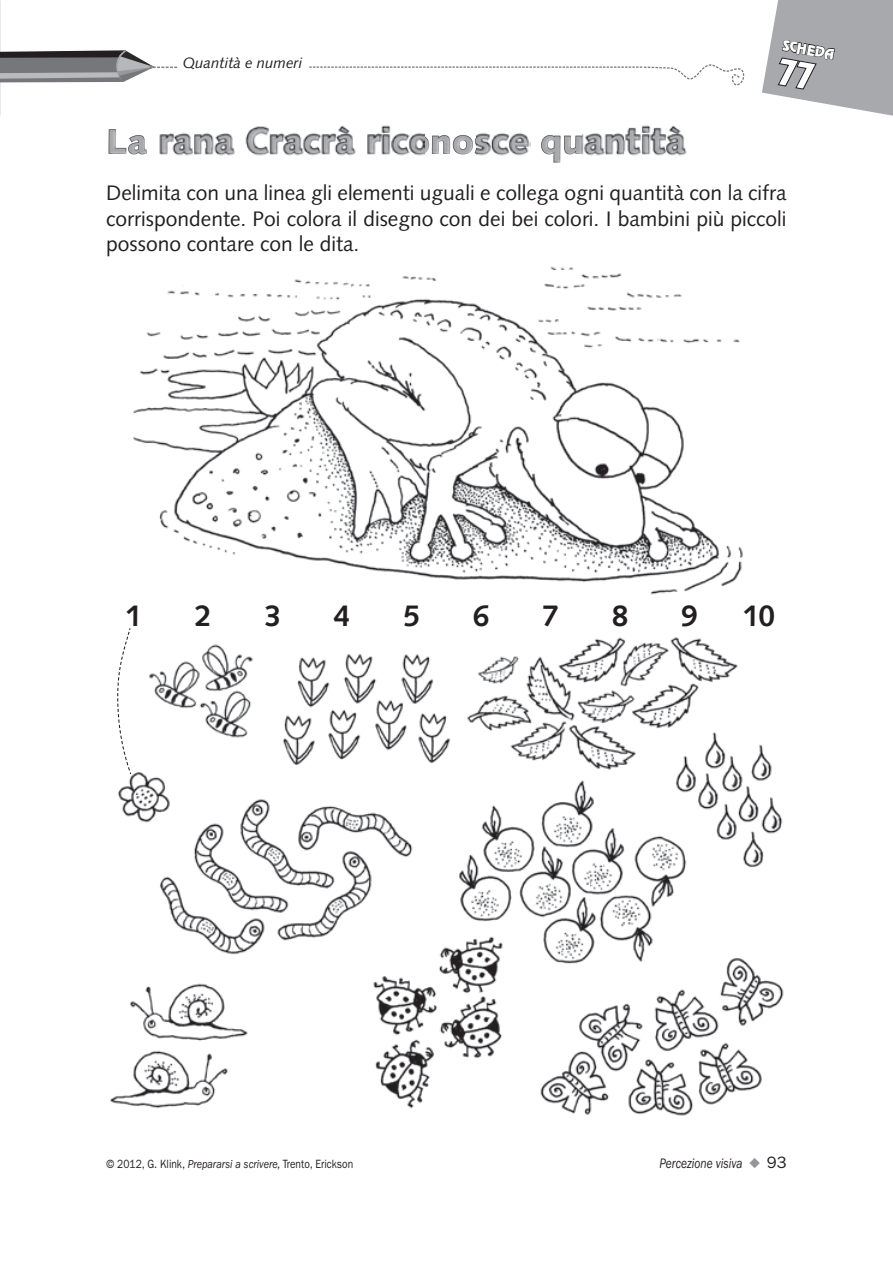
<style>
.page{position:relative;width:893px;height:1263px;background:#fff}
.page>*{position:absolute;margin:0;border:0;box-sizing:border-box;transform-origin:0 0}
.t1{font:700 30px "Syntax LT Std";color:#231f20}
.t2{font:21px/25.2px "Syntax LT Std";color:#231f20;text-align:justify}
.t3{font:italic 15px "Syntax LT Std";color:#231f20}
.t4{font:italic 14.25px "ITC Franklin Gothic Std";color:#231f20;scale:.8 1}
.t5{font:12.75px "Revue Std";color:#fff}
.t6{font:12px "ITC Franklin Gothic Std";color:#231f20;scale:.85 1}
.s1{font-style:italic}
.s2{color:#939598}
.s3{font-style:normal;font-size:16.5px}
</style>
<div class="page">
<svg style="left:0;top:50px;width:177px;height:32px"></svg>
<svg style="left:309px;top:64px;width:435px;height:21px"></svg>
<img style="left:109px;top:129px;width:17px;height:25px">
<img style="left:564px;top:136px;width:18px;height:18px">
<img style="left:424px;top:135px;width:136px;height:27px">
<img style="left:129px;top:135px;width:18px;height:19px">
<img style="left:459px;top:139px;width:96px;height:11px">
<img style="left:138px;top:145px;width:290px;height:8px">
<svg style="left:134px;top:145px;width:5px;height:5px"></svg>
<img style="left:110px;top:266px;width:674px;height:850px">
<svg style="left:117px;top:628px;width:14px;height:146px"></svg>
<img style="left:158px;top:125px;width:266px;height:31px">
<img style="left:476px;top:133px;width:54px;height:29px">
<img style="left:582px;top:125px;width:105px;height:31px">
<svg style="left:762px;top:0;width:131px;height:116px"></svg>
<p class="t3" style="left:183px;top:54px;width:122px">Quantità e numeri</p>
<p class="t5" style="left:784px;top:37px;width:54px;rotate:10deg">scHeDa</p>
<p class="t2" style="left:106px;top:181px;width:682px">Delimita con una linea gli elementi uguali e collega ogni quantità con la cifra corrispondente. Poi colora il disegno con dei bei colori. I bambini più piccoli possono contare con le dita.</p>
<h1 class="t1" style="left:126px;top:598px;width:18px">1</h1>
<h1 class="t1" style="left:195px;top:598px;width:18px">2</h1>
<h1 class="t1" style="left:264px;top:598px;width:18px">3</h1>
<h1 class="t1" style="left:334px;top:598px;width:18px">4</h1>
<h1 class="t1" style="left:403px;top:598px;width:18px">5</h1>
<h1 class="t1" style="left:473px;top:598px;width:18px">6</h1>
<h1 class="t1" style="left:542px;top:598px;width:18px">7</h1>
<h1 class="t1" style="left:612px;top:598px;width:18px">8</h1>
<h1 class="t1" style="left:681px;top:598px;width:18px">9</h1>
<h1 class="t1" style="left:743px;top:598px;width:34px">10</h1>
<p class="t6" style="left:106px;top:1157px;width:292px">© 2012, G. Klink, <span class="s1">Prepararsi a scrivere,</span> Trento, Erickson</p>
<p class="t4" style="left:660px;top:1155px;width:160px">Percezione visiva <span class="s2">◆</span> <span class="s3">93</span></p>
</div>
